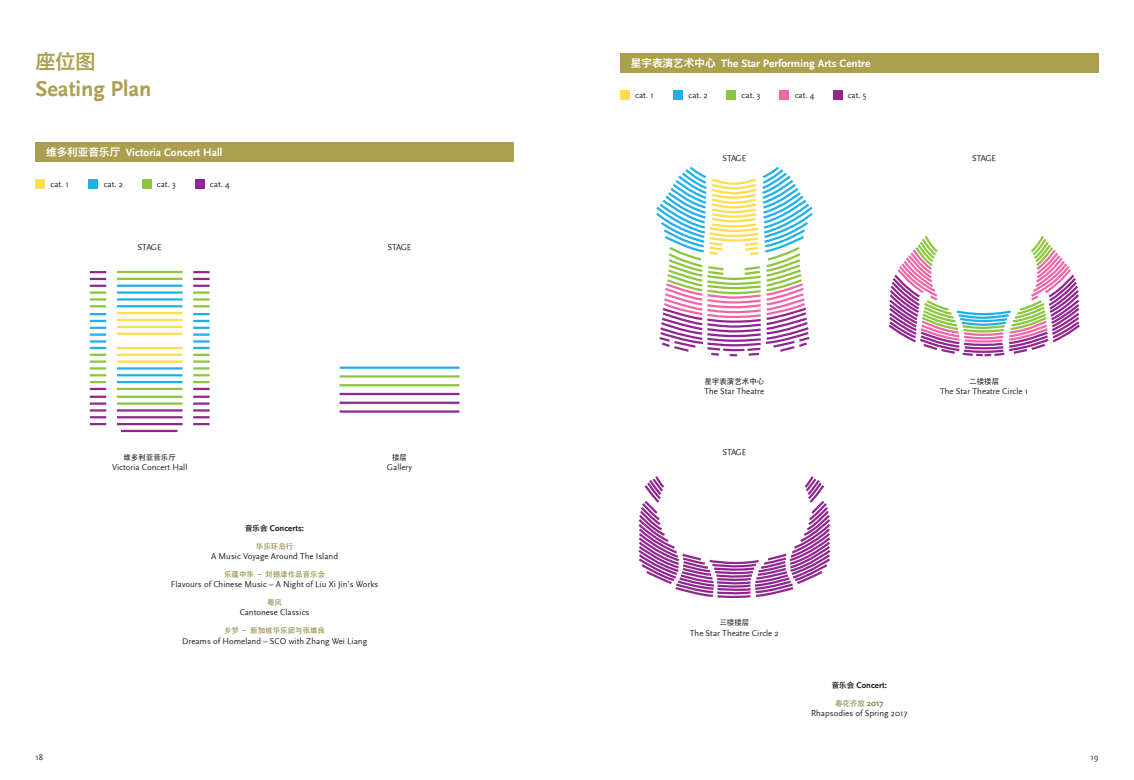
<style>
.page{position:relative;width:1134px;height:780px;background:#fff}
.page>*{position:absolute;margin:0;border:0;box-sizing:border-box;transform-origin:0 0}
.t1{font:22.5px "Scala Sans B";color:#aca050}
.t2{font:20px "Hiragino Sans GB W6";color:#aca050}
.t3{font:11.25px "Scala Sans B";color:#fff}
.t4{font:8.75px "Scala Sans";color:#231f20}
.t5{font:8.75px "Scala Sans B";color:#231f20}
.t6{font:7.5px "ST Heiti";color:#8f8540}
.t7{font:7.5px "ST Heiti";color:#231f20}
.s1{font-family:"Hiragino Sans GB W6";font-size:10.62px}
.s2{font-family:"Hiragino Sans GB W6";font-size:7.5px}
.s3{font-family:"Scala Sans B";font-size:8.75px}
</style>
<div class="page">
<div style="left:35px;top:142px;width:479px;height:19px;background:#aca050"></div>
<div style="left:35px;top:179px;width:10px;height:10px;background:#ffde4e"></div>
<div style="left:89px;top:179px;width:9px;height:10px;background:#1fb0e6"></div>
<div style="left:142px;top:179px;width:9px;height:10px;background:#8bc63e"></div>
<div style="left:195px;top:179px;width:10px;height:10px;background:#90268f"></div>
<hr style="left:340px;top:366px;width:119px;height:3px;background:#1fb0e6">
<hr style="left:340px;top:375px;width:119px;height:2px;background:#8bc63e">
<hr style="left:340px;top:384px;width:119px;height:2px;background:#8bc63e">
<hr style="left:340px;top:393px;width:119px;height:2px;background:#90268f">
<hr style="left:340px;top:401px;width:119px;height:3px;background:#90268f">
<hr style="left:340px;top:410px;width:119px;height:2px;background:#90268f">
<svg style="left:193px;top:340px;width:17px;height:9px"></svg>
<hr style="left:193px;top:333px;width:17px;height:3px;background:#1fb0e6">
<hr style="left:193px;top:326px;width:17px;height:3px;background:#1fb0e6">
<svg style="left:193px;top:313px;width:17px;height:9px"></svg>
<svg style="left:90px;top:340px;width:16px;height:9px"></svg>
<hr style="left:90px;top:333px;width:16px;height:3px;background:#1fb0e6">
<hr style="left:90px;top:326px;width:16px;height:3px;background:#1fb0e6">
<svg style="left:90px;top:313px;width:16px;height:9px"></svg>
<hr style="left:193px;top:284px;width:17px;height:3px;background:#90268f">
<svg style="left:193px;top:271px;width:17px;height:9px"></svg>
<hr style="left:90px;top:284px;width:16px;height:3px;background:#90268f">
<svg style="left:90px;top:271px;width:16px;height:9px"></svg>
<hr style="left:117px;top:278px;width:65px;height:2px;background:#8bc63e">
<hr style="left:117px;top:271px;width:65px;height:2px;background:#8bc63e">
<svg style="left:193px;top:402px;width:17px;height:23px"></svg>
<hr style="left:193px;top:395px;width:17px;height:3px;background:#90268f">
<svg style="left:90px;top:402px;width:16px;height:23px"></svg>
<hr style="left:90px;top:395px;width:16px;height:3px;background:#90268f">
<hr style="left:121px;top:430px;width:56px;height:2px;background:#90268f">
<hr style="left:117px;top:423px;width:65px;height:2px;background:#90268f">
<hr style="left:117px;top:416px;width:65px;height:2px;background:#90268f">
<hr style="left:117px;top:409px;width:65px;height:2px;background:#90268f">
<hr style="left:117px;top:402px;width:65px;height:2px;background:#8bc63e">
<hr style="left:117px;top:395px;width:65px;height:3px;background:#8bc63e">
<hr style="left:117px;top:388px;width:65px;height:2px;background:#8bc63e">
<svg style="left:193px;top:360px;width:17px;height:30px"></svg>
<hr style="left:193px;top:353px;width:17px;height:3px;background:#8bc63e">
<svg style="left:90px;top:360px;width:16px;height:30px"></svg>
<hr style="left:90px;top:353px;width:16px;height:3px;background:#8bc63e">
<hr style="left:117px;top:381px;width:65px;height:2px;background:#1fb0e6">
<hr style="left:117px;top:374px;width:65px;height:2px;background:#1fb0e6">
<hr style="left:117px;top:367px;width:65px;height:2px;background:#1fb0e6">
<hr style="left:117px;top:360px;width:65px;height:2px;background:#ffde4e">
<hr style="left:117px;top:353px;width:65px;height:3px;background:#ffde4e">
<hr style="left:117px;top:347px;width:65px;height:2px;background:#ffde4e">
<svg style="left:193px;top:298px;width:17px;height:9px"></svg>
<hr style="left:193px;top:291px;width:17px;height:3px;background:#8bc63e">
<svg style="left:90px;top:298px;width:16px;height:9px"></svg>
<hr style="left:90px;top:291px;width:16px;height:3px;background:#8bc63e">
<hr style="left:117px;top:305px;width:65px;height:2px;background:#1fb0e6">
<hr style="left:117px;top:298px;width:65px;height:2px;background:#1fb0e6">
<hr style="left:117px;top:291px;width:65px;height:3px;background:#1fb0e6">
<hr style="left:117px;top:284px;width:65px;height:3px;background:#1fb0e6">
<hr style="left:117px;top:332px;width:65px;height:3px;background:#ffde4e">
<hr style="left:117px;top:326px;width:65px;height:2px;background:#ffde4e">
<hr style="left:117px;top:319px;width:65px;height:2px;background:#ffde4e">
<hr style="left:117px;top:312px;width:65px;height:2px;background:#ffde4e">
<div style="left:620px;top:53px;width:478px;height:20px;background:#aca050"></div>
<svg style="left:656px;top:166px;width:157px;height:191px"></svg>
<svg style="left:888px;top:236px;width:192px;height:121px"></svg>
<svg style="left:638px;top:476px;width:193px;height:122px"></svg>
<div style="left:620px;top:90px;width:10px;height:10px;background:#ffde4e"></div>
<div style="left:673px;top:90px;width:10px;height:10px;background:#1fb0e6"></div>
<div style="left:726px;top:90px;width:10px;height:10px;background:#8bc63e"></div>
<div style="left:779px;top:90px;width:10px;height:10px;background:#f166a7"></div>
<div style="left:833px;top:90px;width:9px;height:10px;background:#90268f"></div>
<p class="t2" style="left:35px;top:48px;width:61px">座位图</p>
<p class="t1" style="left:35px;top:76px;width:117px">Seating Plan</p>
<p class="t3" style="left:46px;top:146px;width:178px"><span class="s1">维多利亚音乐厅</span> Victoria Concert Hall</p>
<p class="t4" style="left:50px;top:179px;width:20px">cat. 1</p>
<p class="t4" style="left:104px;top:179px;width:21px">cat. 2</p>
<p class="t4" style="left:157px;top:179px;width:20px">cat. 3</p>
<p class="t4" style="left:210px;top:179px;width:21px">cat. 4</p>
<p class="t4" style="left:138px;top:242px;width:26px">STAGE</p>
<p class="t4" style="left:387px;top:242px;width:26px">STAGE</p>
<p class="t7" style="left:123px;top:453px;width:54px">维多利亚音乐厅</p>
<p class="t4" style="left:112px;top:462px;width:77px">Victoria Concert Hall</p>
<p class="t7" style="left:392px;top:453px;width:16px">楼层</p>
<p class="t4" style="left:387px;top:462px;width:27px">Gallery</p>
<p class="t5" style="left:245px;top:523px;width:61px"><span class="s2">音乐会</span> Concerts:</p>
<p class="t6" style="left:256px;top:542px;width:39px">华乐环岛行</p>
<p class="t4" style="left:211px;top:551px;width:128px">A Music Voyage Around The Island</p>
<p class="t6" style="left:224px;top:570px;width:103px">乐蕴中华 － 刘锡津作品音乐会</p>
<p class="t4" style="left:171px;top:579px;width:209px">Flavours of Chinese Music – A Night of Liu Xi Jin’s Works</p>
<p class="t6" style="left:267px;top:598px;width:16px">粤风</p>
<p class="t4" style="left:240px;top:608px;width:71px">Cantonese Classics</p>
<p class="t6" style="left:224px;top:626px;width:103px">乡梦 － 新加坡华乐团与张维良</p>
<p class="t4" style="left:182px;top:636px;width:186px">Dreams of Homeland – SCO with Zhang Wei Liang</p>
<p class="t3" style="left:631px;top:57px;width:241px"><span class="s1">星宇表演艺术中心</span> The Star Performing Arts Centre</p>
<p class="t4" style="left:635px;top:90px;width:20px">cat. 1</p>
<p class="t4" style="left:688px;top:90px;width:21px">cat. 2</p>
<p class="t4" style="left:742px;top:90px;width:20px">cat. 3</p>
<p class="t4" style="left:795px;top:90px;width:21px">cat. 4</p>
<p class="t4" style="left:848px;top:90px;width:20px">cat. 5</p>
<p class="t4" style="left:722px;top:153px;width:26px">STAGE</p>
<p class="t4" style="left:972px;top:153px;width:26px">STAGE</p>
<p class="t7" style="left:704px;top:377px;width:61px">星宇表演艺术中心</p>
<p class="t4" style="left:704px;top:386px;width:61px">The Star Theatre</p>
<p class="t4" style="left:722px;top:447px;width:26px">STAGE</p>
<p class="t7" style="left:969px;top:377px;width:31px">二楼楼层</p>
<p class="t4" style="left:940px;top:386px;width:90px">The Star Theatre Circle 1</p>
<p class="t7" style="left:719px;top:619px;width:31px">三楼楼层</p>
<p class="t4" style="left:690px;top:628px;width:90px">The Star Theatre Circle 2</p>
<p class="t5" style="left:832px;top:680px;width:57px"><span class="s2">音乐会</span> Concert:</p>
<p class="t6" style="left:835px;top:699px;width:50px">春花齐放 <span class="s3">2017</span></p>
<p class="t4" style="left:811px;top:708px;width:98px">Rhapsodies of Spring 2017</p>
<p class="t4" style="left:35px;top:752px;width:9px">18</p>
<p class="t4" style="left:1090px;top:752px;width:10px">19</p>
</div>
